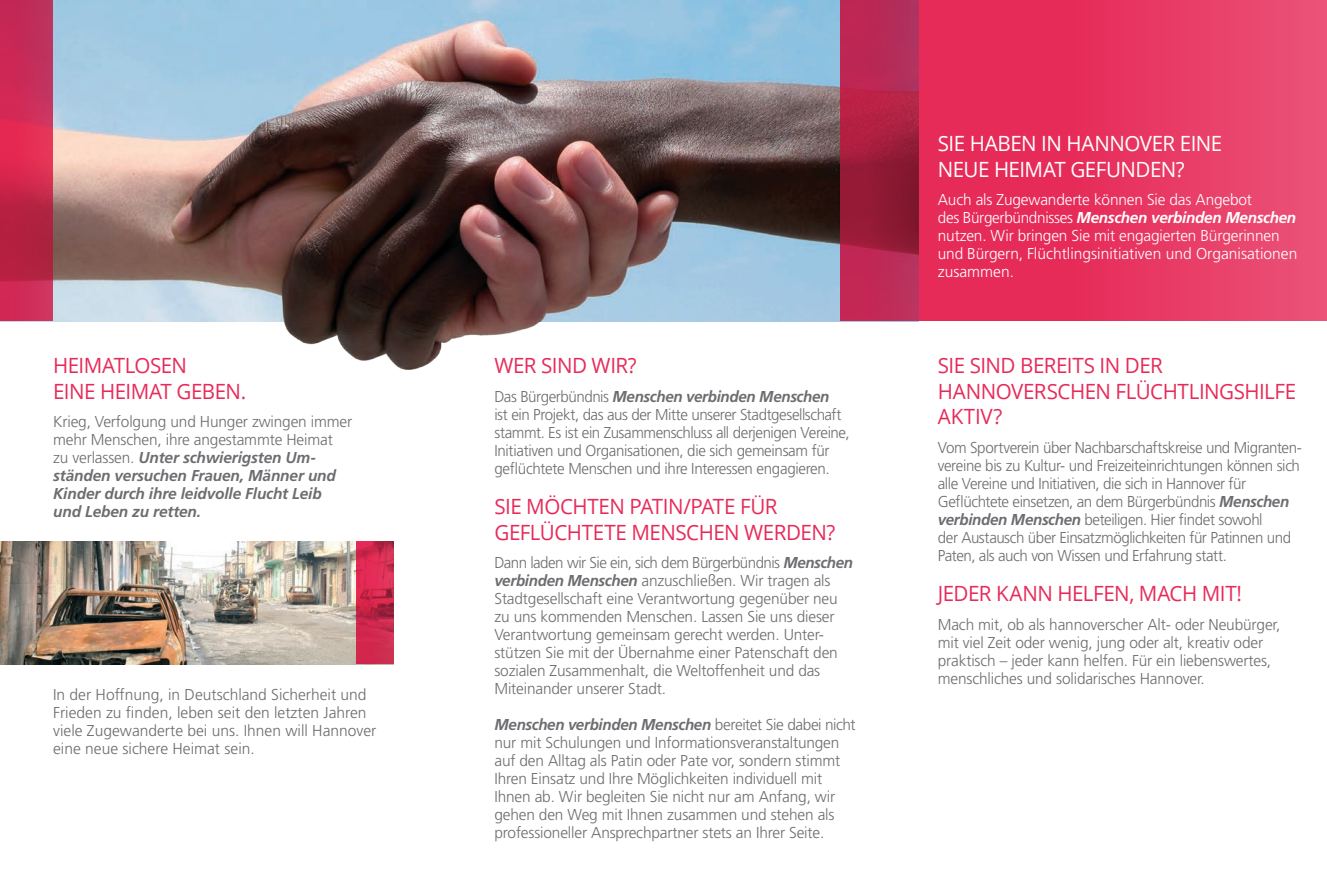
<style>
.page{position:relative;width:1327px;height:893px;background:#fff}
.page>*{position:absolute;margin:0;border:0;box-sizing:border-box;transform-origin:0 0}
.t1{font:21px/25.5px "Open Sans";letter-spacing:-.025em;color:#e72b59}
.t2{font:21px/25.5px "Open Sans";letter-spacing:-.025em;color:#fff}
.t3{font:300 15.75px/18px "Frutiger";letter-spacing:-.01em;color:#6c6d70}
.t4{font:300 15.75px/18px "Frutiger";letter-spacing:-.01em;color:#6c6d70;scale:.96 1}
.t5{font:300 15.75px/18px "Frutiger";letter-spacing:-.03em;color:#6c6d70;scale:.96 1}
.t6{font:italic 700 15.75px/18px "Frutiger";letter-spacing:-.01em;color:#6c6d70}
.t7{font:300 15.75px/18px "Frutiger";letter-spacing:-.01em;color:#fff}
.s1{font-weight:300;font-style:normal}
.s2{font-weight:700;font-style:italic}
</style>
<div class="page">
<div style="left:918px;top:0;width:409px;height:321px;background:linear-gradient(to right,#e62252,#ea4d74)"></div>
<img style="left:0;top:321px;width:893px;height:49px">
<img style="left:53px;top:0;width:787px;height:321px">
<svg style="left:0;top:0;width:53px;height:321px;background:#c72950"></svg>
<svg style="left:840px;top:0;width:78px;height:321px;background:#ac2348"></svg>
<img style="left:0;top:541px;width:356px;height:123px">
<svg style="left:356px;top:541px;width:37px;height:123px;background:#ce284e"></svg>
<h1 class="t1" style="left:53px;top:352px;width:194px">HEIMATLOSEN<br>EINE HEIMAT GEBEN.</h1>
<p class="t6" style="left:53px;top:413px;width:301px"><span class="s1">Krieg, Verfolgung und Hunger zwingen immer mehr Menschen, ihre angestammte Heimat<br>zu verlassen.</span> Unter schwierigsten Um&shy;ständen versuchen Frauen, Männer und Kinder durch ihre leidvolle Flucht Leib und Leben zu retten.</p>
<p class="t3" style="left:53px;top:686px;width:325px">In der Hoffnung, in Deutschland Sicherheit und Frieden zu finden, leben seit den letzten Jahren viele Zugewanderte bei uns. Ihnen will Hannover eine neue sichere Heimat sein.</p>
<h1 class="t1" style="left:494px;top:352px;width:144px">WER SIND WIR?</h1>
<p class="t4" style="left:494px;top:387px;width:371px">Das Bürgerbündnis <span class="s2">Menschen verbinden Menschen<br></span>ist ein Projekt, das aus der Mitte unserer Stadtgesellschaft stammt. Es ist ein Zusammenschluss all derjenigen Vereine, Initiativen und Organisationen, die sich gemeinsam für geflüchtete Menschen und ihre Interessen engagieren.</p>
<h1 class="t1" style="left:494px;top:493px;width:342px">SIE MÖCHTEN PATIN/PATE FÜR<br>GEFLÜCHTETE MENSCHEN WERDEN?</h1>
<p class="t4" style="left:494px;top:554px;width:375px">Dann laden wir Sie ein, sich dem Bürgerbündnis <span class="s2">Menschen verbinden Menschen</span> anzuschließen. Wir tragen als Stadtgesellschaft eine Verantwortung gegenüber neu zu uns kommenden Menschen. Lassen Sie uns dieser Verantwortung gemeinsam gerecht werden. Unter&shy;stützen Sie mit der Übernahme einer Patenschaft den sozialen Zusammenhalt, die Weltoffenheit und das Miteinander unserer Stadt.</p>
<p class="t3" style="left:494px;top:716px;width:363px"><span class="s2">Menschen verbinden Menschen</span> bereitet Sie dabei nicht nur mit Schulungen und Informationsveranstaltungen auf den Alltag als Patin oder Pate vor, sondern stimmt Ihren Einsatz und Ihre Möglichkeiten individuell mit Ihnen ab. Wir begleiten Sie nicht nur am Anfang, wir gehen den Weg mit Ihnen zusammen und stehen als professioneller Ansprechpartner stets an Ihrer Seite.</p>
<h1 class="t2" style="left:938px;top:130px;width:286px">SIE HABEN IN HANNOVER EINE<br>NEUE HEIMAT GEFUNDEN?</h1>
<p class="t7" style="left:938px;top:191px;width:361px">Auch als Zugewanderte können Sie das Angebot<br>des Bürgerbündnisses <span class="s2">Menschen verbinden Menschen </span>nutzen. Wir bringen Sie mit engagierten Bürgerinnen und Bürgern, Flüchtlingsinitiativen und Organisationen zusammen.</p>
<h1 class="t1" style="left:938px;top:352px;width:360px">SIE SIND BEREITS IN DER<br>HANNOVERSCHEN FLÜCHTLINGSHILFE<br>AKTIV?</h1>
<p class="t5" style="left:938px;top:438px;width:381px">Vom Sportverein über Nachbarschaftskreise und Migranten&shy;vereine bis zu Kultur- und Freizeiteinrichtungen können sich alle Vereine und Initiativen, die sich in Hannover für Geflüchtete einsetzen, an dem Bürgerbündnis <span class="s2">Menschen verbinden Menschen</span> beteiligen. Hier findet sowohl<br>der Austausch über Einsatzmöglichkeiten für Patinnen und Paten, als auch von Wissen und Erfahrung statt.</p>
<h1 class="t1" style="left:938px;top:580px;width:306px">JEDER KANN HELFEN, MACH MIT!</h1>
<p class="t3" style="left:938px;top:615px;width:344px">Mach mit, ob als hannoverscher Alt- oder Neubürger, mit viel Zeit oder wenig, jung oder alt, kreativ oder praktisch – jeder kann helfen. Für ein liebenswertes, menschliches und solidarisches Hannover.</p>
</div>
